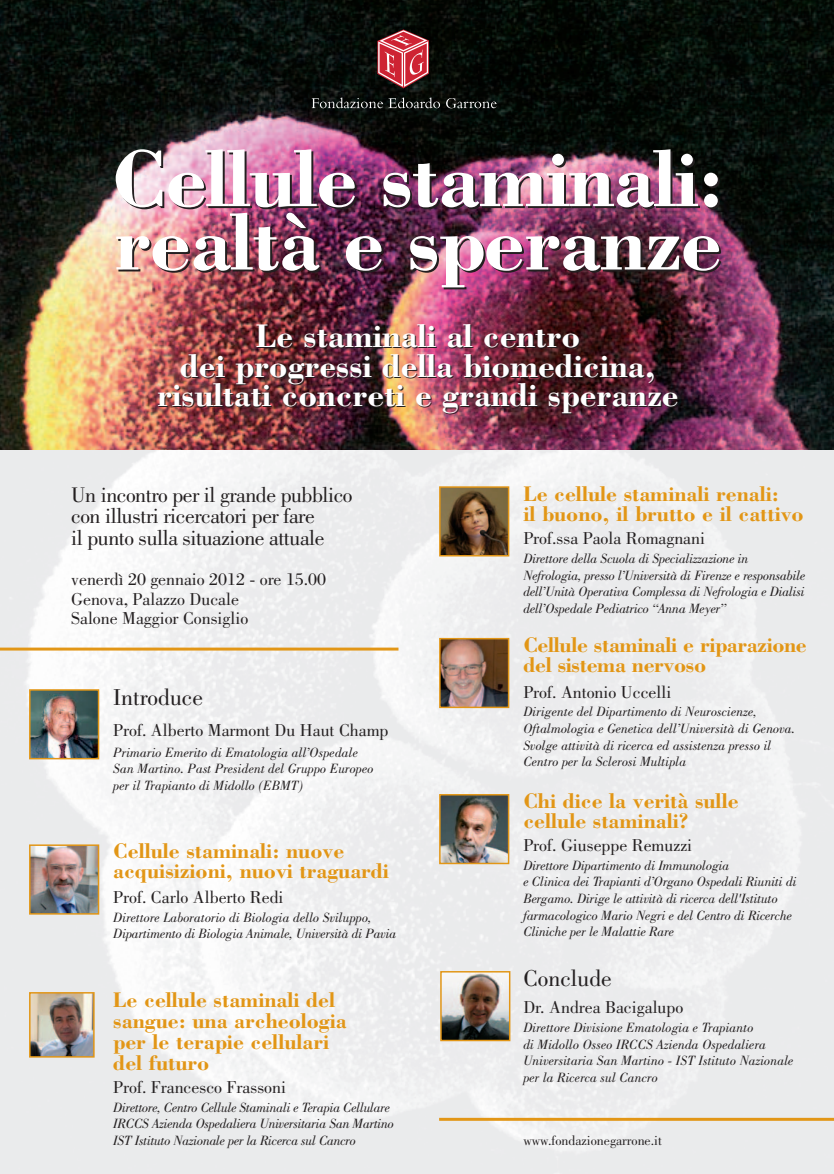
<style>
.page{position:relative;width:834px;height:1174px;background:#fff}
.page>*{position:absolute;margin:0;border:0;box-sizing:border-box;transform-origin:0 0}
.t1{font:700 83.1px/63.3px "Bodoni";letter-spacing:-.015em;color:#fff}
.t2{font:700 33.6px/29.7px "Bodoni";color:#fff;text-align:center}
.t3{font:23.7px "Bodoni";color:#231f20}
.t4{font:700 21.75px/19.8px "Bodoni";color:#e29616}
.t5{font:21.75px/21.8px "Bodoni";letter-spacing:-.02em;color:#231f20}
.t6{font:17.85px/19.8px "Bodoni";color:#231f20}
.t7{font:italic 13.8px/16.6px "Bodoni";letter-spacing:-.01em;color:#231f20}
.t8{font:13.8px "Bodoni";color:#231f20}
</style>
<div class="page">
<img style="left:1px;top:450px;width:832px;height:723px">
<img style="left:1px;top:1px;width:832px;height:449px">
<svg style="left:377px;top:29px;width:52px;height:59px;background:#aa4a52"></svg>
<svg style="left:311px;top:97px;width:129px;height:11px"></svg>
<svg style="left:446px;top:98px;width:50px;height:10px"></svg>
<img style="left:31px;top:846px;width:66px;height:66px">
<div style="left:29px;top:844px;width:70px;height:70px;border:1px solid #e29616"></div>
<img style="left:31px;top:994px;width:62px;height:61px">
<div style="left:29px;top:992px;width:66px;height:65px;border:1px solid #e29616"></div>
<img style="left:31px;top:691px;width:66px;height:66px">
<div style="left:29px;top:689px;width:70px;height:70px;border:1px solid #e29616"></div>
<img style="left:441px;top:640px;width:66px;height:66px">
<div style="left:439px;top:638px;width:70px;height:70px;border:1px solid #e29616"></div>
<img style="left:442px;top:973px;width:66px;height:66px">
<div style="left:440px;top:971px;width:70px;height:70px;border:1px solid #e29616"></div>
<img style="left:441px;top:796px;width:66px;height:66px">
<div style="left:439px;top:794px;width:70px;height:70px;border:1px solid #e29616"></div>
<img style="left:441px;top:488px;width:66px;height:66px">
<div style="left:439px;top:486px;width:70px;height:70px;border:1px solid #e29616"></div>
<hr style="left:439px;top:1117px;width:394px;height:3px;background:#e29616">
<hr style="left:1px;top:647px;width:397px;height:3px;background:#e29616">
<h1 class="t1" style="left:111px;top:155px;width:615px">Cellule staminali: realtà e speranze</h1>
<h2 class="t2" style="left:157px;top:324px;width:523px">Le staminali al centro<br>dei progressi della biomedicina, risultati concreti e grandi speranze</h2>
<h3 class="t5" style="left:71px;top:485px;width:283px">Un incontro per il grande pubblico con illustri ricercatori per fare<br>il punto sulla situazione attuale</h3>
<p class="t6" style="left:71px;top:570px;width:256px">venerdì 20 gennaio 2012 - ore 15.00<br>Genova, Palazzo Ducale<br>Salone Maggior Consiglio</p>
<h3 class="t3" style="left:113px;top:688px;width:91px">Introduce</h3>
<p class="t6" style="left:113px;top:721px;width:276px">Prof. Alberto Marmont Du Haut Champ</p>
<p class="t7" style="left:113px;top:745px;width:262px">Primario Emerito di Ematologia all’Ospedale<br>San Martino. Past President del Gruppo Europeo per il Trapianto di Midollo (EBMT)</p>
<h3 class="t4" style="left:113px;top:842px;width:277px">Cellule staminali: nuove acquisizioni, nuovi traguardi</h3>
<p class="t6" style="left:113px;top:889px;width:172px">Prof. Carlo Alberto Redi</p>
<p class="t7" style="left:113px;top:910px;width:284px">Direttore Laboratorio di Biologia dello Sviluppo,<br>Dipartimento di Biologia Animale, Università di Pavia</p>
<h3 class="t4" style="left:113px;top:991px;width:235px;line-height:20.9px">Le cellule staminali del sangue: una archeologia per le terapie cellulari del futuro</h3>
<p class="t6" style="left:113px;top:1078px;width:174px">Prof. Francesco Frassoni</p>
<p class="t7" style="left:113px;top:1099px;width:282px">Direttore, Centro Cellule Staminali e Terapia Cellulare<br>IRCCS Azienda Ospedaliera Universitaria San Martino<br>IST Istituto Nazionale per la Ricerca sul Cancro</p>
<h3 class="t4" style="left:523px;top:486px;width:282px">Le cellule staminali renali:<br>il buono, il brutto e il cattivo</h3>
<p class="t6" style="left:523px;top:530px;width:183px">Prof.ssa Paola Romagnani</p>
<p class="t7" style="left:523px;top:551px;width:283px">Direttore della Scuola di Specializzazione in Nefrologia, presso l’Università di Firenze e responsabile dell’Unità Operativa Complessa di Nefrologia e Dialisi dell’Ospedale Pediatrico “Anna Meyer”</p>
<h3 class="t4" style="left:523px;top:637px;width:285px">Cellule staminali e riparazione del sistema nervoso</h3>
<p class="t6" style="left:523px;top:683px;width:149px">Prof. Antonio Uccelli</p>
<p class="t7" style="left:523px;top:705px;width:273px">Dirigente del Dipartimento di Neuroscienze, Oftalmologia e Genetica dell’Università di Genova.<br>Svolge attività di ricerca ed assistenza presso il Centro per la Sclerosi Multipla</p>
<h3 class="t4" style="left:523px;top:793px;width:217px">Chi dice la verità sulle cellule staminali?</h3>
<p class="t6" style="left:523px;top:837px;width:170px">Prof. Giuseppe Remuzzi</p>
<p class="t7" style="left:523px;top:858px;width:275px">Direttore Dipartimento di Immunologia<br>e Clinica dei Trapianti d’Organo Ospedali Riuniti di Bergamo. Dirige le attività di ricerca dell'Istituto farmacologico Mario Negri e del Centro di Ricerche Cliniche per le Malattie Rare</p>
<h3 class="t3" style="left:523px;top:969px;width:90px">Conclude</h3>
<p class="t6" style="left:523px;top:999px;width:161px">Dr. Andrea Bacigalupo</p>
<p class="t7" style="left:523px;top:1020px;width:271px">Direttore Divisione Ematologia e Trapianto<br>di Midollo Osseo IRCCS Azienda Ospedaliera Universitaria San Martino - IST Istituto Nazionale per la Ricerca sul Cancro</p>
<p class="t8" style="left:523px;top:1135px;width:140px">www.fondazionegarrone.it</p>
</div>
